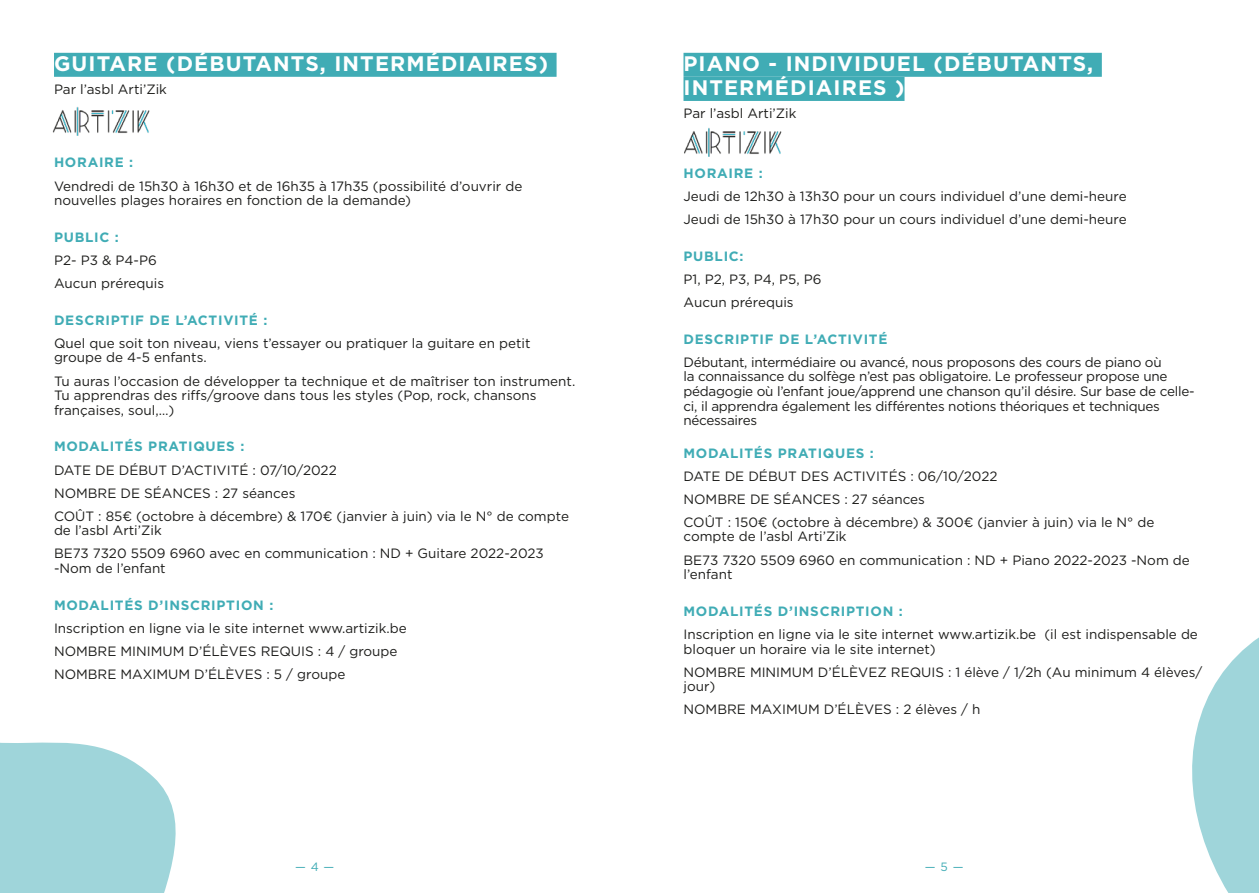
<style>
.page{position:relative;width:1259px;height:893px;background:#fff}
.page>*{position:absolute;margin:0;border:0;box-sizing:border-box;transform-origin:0 0}
.t1{font:700 21px/24.2px "Gotham";letter-spacing:.055em;color:#fff}
.t2{font:13.5px/23.1px "Gotham";color:#1d1d1b}
.t3{font:13.5px/14.5px "Gotham";letter-spacing:-.02em;color:#1d1d1b}
.t4{font:700 13.5px "Gotham";letter-spacing:.055em;color:#40acb5}
.t5{font:12px "Gotham";color:#40acb5}
</style>
<div class="page">
<div style="left:683px;top:53px;width:418px;height:24px;background:#40acb5"></div>
<div style="left:683px;top:77px;width:221px;height:24px;background:#40acb5"></div>
<div style="left:54px;top:53px;width:502px;height:24px;background:#40acb5"></div>
<svg style="left:0;top:742px;width:176px;height:151px;background:#a7d8dd"></svg>
<svg style="left:1192px;top:637px;width:67px;height:256px;fill:#9fd5da"></svg>
<img style="left:52px;top:107px;width:98px;height:29px">
<img style="left:684px;top:128px;width:98px;height:29px">
<h1 class="t1" style="left:54px;top:51px;width:495px">GUITARE (DÉBUTANTS, INTERMÉDIAIRES)</h1>
<p class="t2" style="left:54px;top:77px;width:114px">Par l’asbl Arti’Zik</p>
<p class="t4" style="left:54px;top:154px;width:81px">HORAIRE :</p>
<p class="t2" style="left:54px;top:178px;width:470px;line-height:14.5px">Vendredi de 15h30 à 16h30 et de 16h35 à 17h35 (possibilité d’ouvrir de nouvelles plages horaires en fonction de la demande)</p>
<p class="t4" style="left:54px;top:228px;width:66px">PUBLIC :</p>
<p class="t2" style="left:54px;top:248px;width:112px">P2- P3 &amp; P4-P6<br>Aucun prérequis</p>
<p class="t4" style="left:54px;top:311px;width:215px">DESCRIPTIF DE L’ACTIVITÉ :</p>
<p class="t2" style="left:54px;top:336px;width:478px;line-height:14.5px">Quel que soit ton niveau, viens t’essayer ou pratiquer la guitare en petit groupe de 4-5 enfants.</p>
<p class="t2" style="left:54px;top:373px;width:523px;line-height:14.5px">Tu auras l’occasion de développer ta technique et de maîtriser ton instrument.<br>Tu apprendras des riffs/groove dans tous les styles (Pop, rock, chansons françaises, soul,…)</p>
<p class="t4" style="left:54px;top:438px;width:192px">MODALITÉS PRATIQUES :</p>
<p class="t2" style="left:54px;top:458px;width:516px">DATE DE DÉBUT D’ACTIVITÉ : 07/10/2022<br>NOMBRE DE SÉANCES : 27 séances<br>COÛT : 85€ (octobre à décembre) &amp; 170€ (janvier à juin) via le N° de compte</p>
<p class="t2" style="left:54px;top:519px;width:491px">de l’asbl Arti’Zik<br>BE73 7320 5509 6960 avec en communication : ND + Guitare 2022-2023</p>
<p class="t2" style="left:54px;top:556px;width:113px">-Nom de l’enfant</p>
<p class="t4" style="left:54px;top:596px;width:221px">MODALITÉS D’INSCRIPTION :</p>
<p class="t2" style="left:54px;top:616px;width:354px">Inscription en ligne via le site internet www.artizik.be<br>NOMBRE MINIMUM D’ÉLÈVES REQUIS : 4 / groupe<br>NOMBRE MAXIMUM D’ÉLÈVES : 5 / groupe</p>
<h1 class="t1" style="left:683px;top:51px;width:411px">PIANO - INDIVIDUEL (DÉBUTANTS,<br>INTERMÉDIAIRES )</h1>
<p class="t2" style="left:683px;top:101px;width:114px">Par l’asbl Arti’Zik</p>
<p class="t4" style="left:683px;top:164px;width:81px">HORAIRE :</p>
<p class="t2" style="left:683px;top:184px;width:445px">Jeudi de 12h30 à 13h30 pour un cours individuel d’une demi-heure<br>Jeudi de 15h30 à 17h30 pour un cours individuel d’une demi-heure</p>
<p class="t4" style="left:683px;top:247px;width:62px">PUBLIC:</p>
<p class="t2" style="left:683px;top:267px;width:140px">P1, P2, P3, P4, P5, P6<br>Aucun prérequis</p>
<p class="t4" style="left:683px;top:330px;width:205px">DESCRIPTIF DE L’ACTIVITÉ</p>
<p class="t3" style="left:683px;top:354px;width:512px">Débutant, intermédiaire ou avancé, nous proposons des cours de piano où<br>la connaissance du solfège n’est pas obligatoire. Le professeur propose une pédagogie où l’enfant joue/apprend une chanson qu’il désire. Sur base de celle&shy;ci, il apprendra également les différentes notions théoriques et techniques nécessaires</p>
<p class="t4" style="left:683px;top:444px;width:192px">MODALITÉS PRATIQUES :</p>
<p class="t2" style="left:683px;top:464px;width:472px">DATE DE DÉBUT DES ACTIVITÉS : 06/10/2022<br>NOMBRE DE SÉANCES : 27 séances<br>COÛT : 150€ (octobre à décembre) &amp; 300€ (janvier à juin) via le N° de</p>
<p class="t2" style="left:683px;top:525px;width:508px">compte de l’asbl Arti’Zik<br>BE73 7320 5509 6960 en communication : ND + Piano 2022-2023 -Nom de</p>
<p class="t2" style="left:683px;top:562px;width:50px">l’enfant</p>
<p class="t4" style="left:683px;top:602px;width:221px">MODALITÉS D’INSCRIPTION :</p>
<p class="t2" style="left:683px;top:627px;width:516px;line-height:14.5px">Inscription en ligne via le site internet www.artizik.be (il est indispensable de bloquer un horaire via le site internet)</p>
<p class="t2" style="left:683px;top:664px;width:520px;line-height:14.5px">NOMBRE MINIMUM D’ÉLÈVEZ REQUIS : 1 élève / 1/2h (Au minimum 4 élèves/ jour)</p>
<p class="t2" style="left:683px;top:698px;width:298px">NOMBRE MAXIMUM D’ÉLÈVES : 2 élèves / h</p>
<p class="t5" style="left:295px;top:859px;width:41px">— 4 —</p>
<p class="t5" style="left:925px;top:859px;width:40px">— 5 —</p>
</div>
